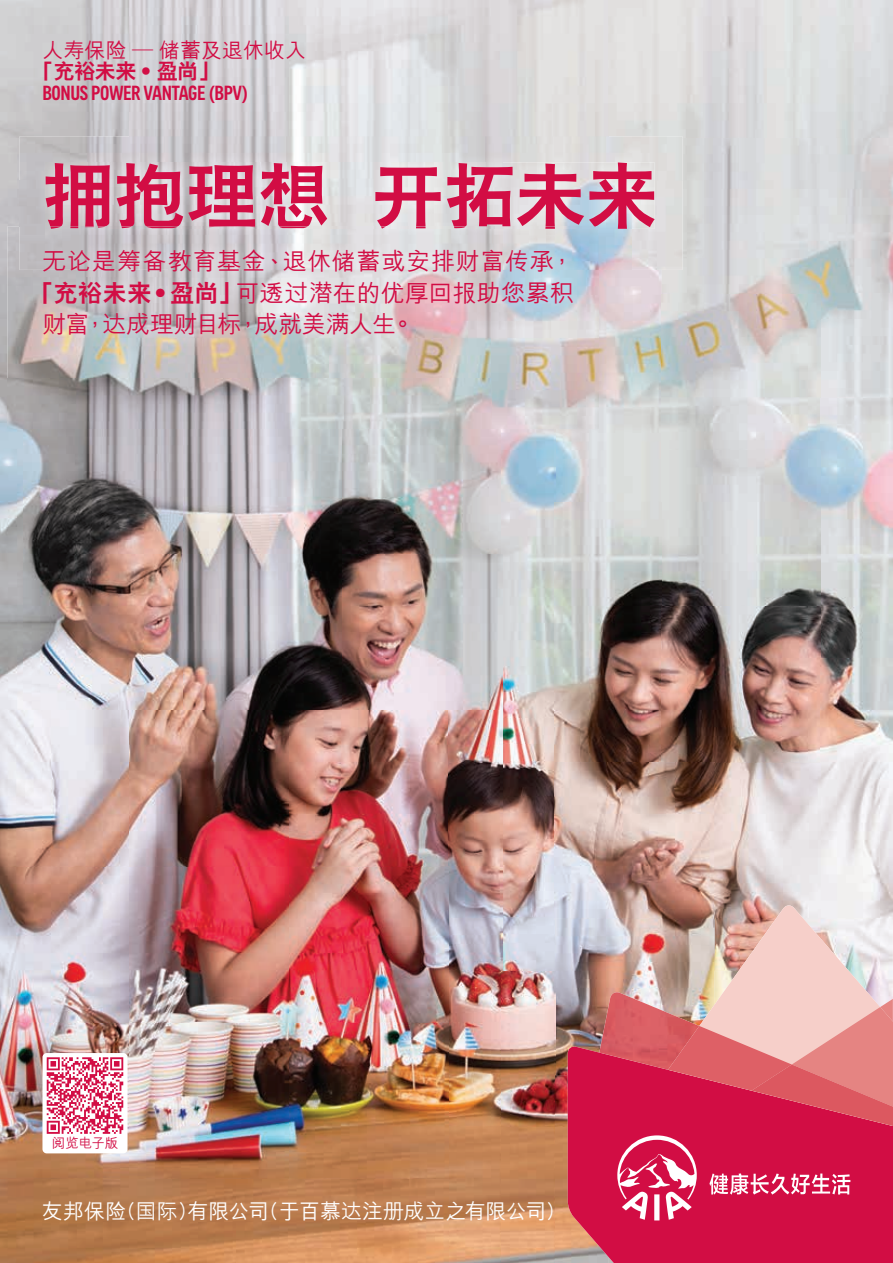
<style>
.page{position:relative;width:893px;height:1263px;background:#fff}
.page>*{position:absolute;margin:0;border:0;box-sizing:border-box;transform-origin:0 0}
.t1{font:72px "C Hei 2 HKS Xbold E Ten B5 H";letter-spacing:-.005em;color:#d20d44}
.t2{font:24px "M Hei HKS Medium E Ten B5 H";letter-spacing:.015em;color:#d20d44}
.t3{font:24px "M Hei HKS Medium E Ten B5 H";letter-spacing:-.025em;color:#d20d44}
.t4{font:21px "M Hei HKS Medium E Ten B5 H";letter-spacing:-.01em;color:#fff}
.t5{font:500 condensed 21px "AIA Everest";letter-spacing:-.02em;color:#d20d44}
.t6{font:21px "M Hei HKS Medium E Ten B5 H";color:#d20d44}
.t7{font:21px "C Hei 2 HKS Xbold E Ten B5 H";letter-spacing:-.02em;color:#d20d44}
.t8{font:13.5px "M Hei HKS Medium E Ten B5 H";letter-spacing:-.015em;color:#d20d44}
.s1{font-family:"C Hei 2 HKS Xbold E Ten B5 H"}
</style>
<div class="page">
<img style="left:0;top:0;width:130px;height:138px">
<img style="left:130px;top:0;width:478px;height:136px">
<img style="left:0;top:138px;width:24px;height:573px">
<img style="left:662px;top:138px;width:159px;height:625px">
<img style="left:821px;top:138px;width:72px;height:766px">
<img style="left:555px;top:270px;width:107px;height:493px">
<img style="left:24px;top:429px;width:478px;height:282px">
<img style="left:502px;top:429px;width:53px;height:834px">
<img style="left:0;top:711px;width:502px;height:552px">
<img style="left:555px;top:763px;width:159px;height:312px">
<img style="left:714px;top:763px;width:107px;height:141px">
<img style="left:555px;top:1075px;width:13px;height:188px">
<div style="left:568px;top:1046px;width:325px;height:217px;background:#d20d44"></div>
<img style="left:668px;top:904px;width:225px;height:103px">
<img style="left:880px;top:999px;width:13px;height:8px">
<img style="left:599px;top:992px;width:100px;height:78px">
<svg style="left:617px;top:1007px;width:276px;height:213px;background:#db4968"></svg>
<img style="left:19px;top:136px;width:663px;height:45px">
<img style="left:19px;top:181px;width:27px;height:45px">
<div style="left:632px;top:181px;width:50px;height:89px;background:#dedcdc"></div>
<img style="left:598px;top:229px;width:34px;height:41px">
<img style="left:46px;top:162px;width:456px;height:64px">
<img style="left:502px;top:162px;width:153px;height:67px">
<img style="left:7px;top:226px;width:161px;height:152px">
<img style="left:168px;top:270px;width:323px;height:108px">
<img style="left:491px;top:270px;width:107px;height:159px">
<img style="left:7px;top:378px;width:484px;height:51px">
<img style="left:19px;top:226px;width:579px;height:44px">
<img style="left:46px;top:226px;width:552px;height:3px">
<img style="left:50px;top:226px;width:546px;height:3px">
<div style="left:42px;top:1053px;width:86px;height:100px;background:#fff;border-radius:4px"></div>
<svg style="left:47px;top:1057px;width:76px;height:77px"></svg>
<p class="t6" style="left:42px;top:35px;width:265px">人壽保險 — 儲蓄及退休收入</p>
<p class="t7" style="left:33px;top:57px;width:187px">「充裕未來‧盈尚」</p>
<p class="t5" style="left:42px;top:81px;width:207px">BONUS POWER VANTAGE (BPV)</p>
<h1 class="t1" style="left:42px;top:149px;width:617px">擁抱理想 開拓未來</h1>
<p class="t2" style="left:42px;top:244px;width:533px">無論是籌備教育基金、退休儲蓄或安排財富傳承，</p>
<p class="t2" style="left:30px;top:276px;width:545px"><span class="s1">「充裕未來‧盈尚」</span>可透過潛在的優厚回報助您累積</p>
<p class="t3" style="left:42px;top:307px;width:374px">財富，達成理財目標，成就美滿人生。</p>
<p class="t8" style="left:52px;top:1133px;width:68px">閱覽電子版</p>
<p class="t4" style="left:42px;top:1196px;width:515px">友邦保險(國際)有限公司(於百慕達註冊成立之有限公司)</p>
</div>
